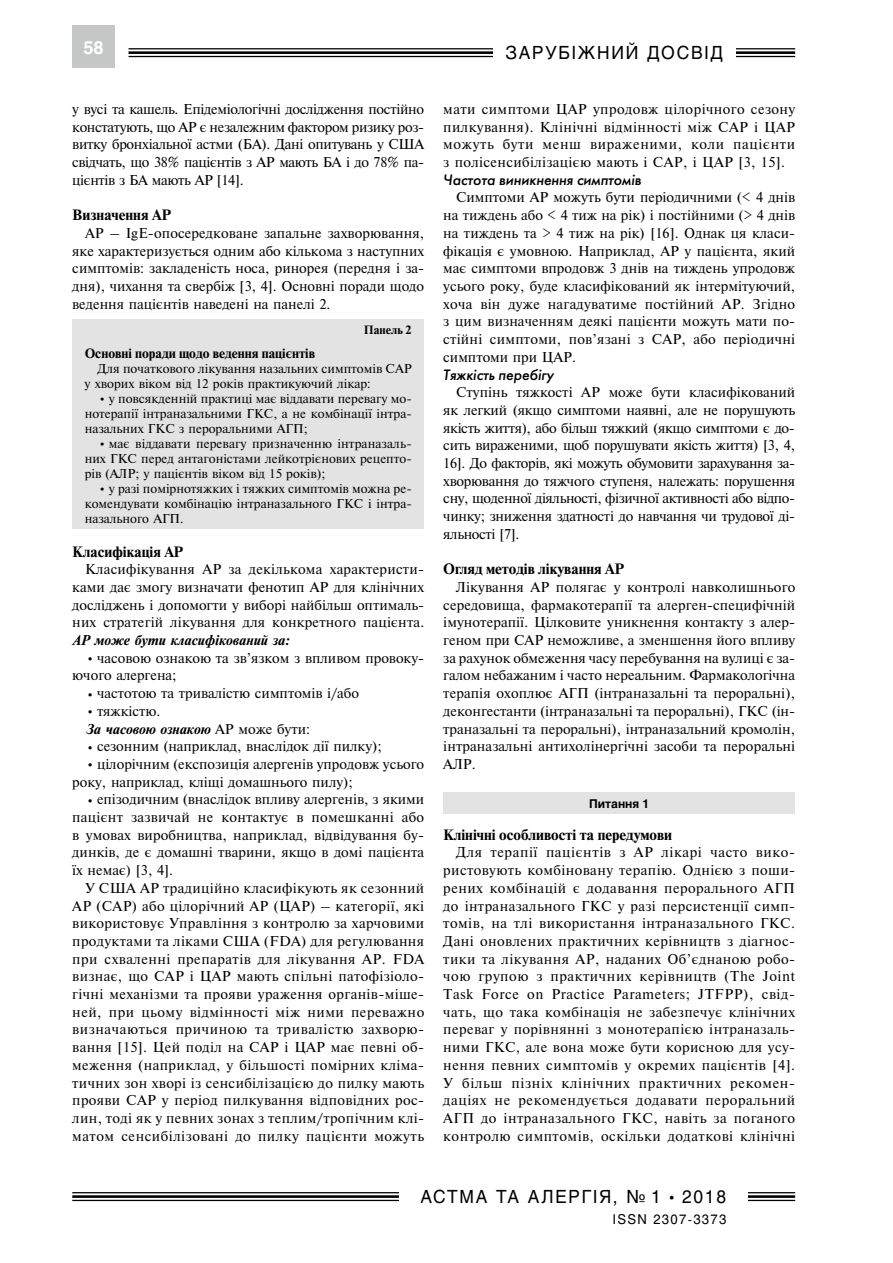
<style>
.page{position:relative;width:893px;height:1263px;background:#fff}
.page>*{position:absolute;margin:0;border:0;box-sizing:border-box;transform-origin:0 0}
.t1{font:18px "Helios";letter-spacing:.1em;color:#000;scale:.96 1}
.t2{font:700 18px "Helios";color:#fff}
.t3{font:700 15px "Newton C";color:#000}
.t4{font:italic 15px "Futuris C";color:#000}
.t5{font:14.25px/17.7px "Newton C";color:#000;text-align:justify}
.t6{font:italic 700 14.25px "Newton C";color:#000}
.t7{font:700 13.5px "Newton C";color:#000}
.t8{font:13.5px "Helios";letter-spacing:.1em;color:#000;scale:.96 1}
.t9{font:12.9px/15px "Newton C";color:#000;text-align:justify}
.t10{font:700 12px "Helios";color:#000}
.t11{font:700 12px "Newton C";color:#000}
.s1{font-size:13.5px}
.s2{font-weight:700;font-style:italic}
.s3{font-size:12px}
</style>
<div class="page">
<svg style="left:129px;top:49px;width:666px;height:7px"></svg>
<hr style="left:129px;top:48px;width:666px;height:1px;background:#000">
<hr style="left:129px;top:51px;width:666px;height:3px;background:#000">
<hr style="left:129px;top:56px;width:666px;height:1px;background:#000">
<div style="left:72px;top:26px;width:43px;height:42px;background:#c5c6c6"></div>
<svg style="left:72px;top:1193px;width:723px;height:7px"></svg>
<hr style="left:72px;top:1192px;width:723px;height:1px;background:#000">
<hr style="left:72px;top:1195px;width:723px;height:3px;background:#000">
<hr style="left:72px;top:1200px;width:723px;height:1px;background:#000">
<div style="left:399px;top:1189px;width:349px;height:34px;background:#fff"></div>
<div style="left:72px;top:319px;width:352px;height:210px;background:#e3e3e3"></div>
<div style="left:443px;top:793px;width:352px;height:21px;background:#e3e3e3"></div>
<div style="left:493px;top:45px;width:243px;height:14px;background:#fff"></div>
<p class="t2" style="left:83px;top:37px;width:22px">58</p>
<p class="t5" style="left:72px;top:100px;width:353px">у вусі та кашель. Епідеміологічні дослідження постійно констатують, що АР є незалежним фактором ризику роз&shy;витку бронхіальної астми (БА). Дані опитувань у США свідчать, що 38% пацієнтів з АР мають БА і до 78% па&shy;цієнтів з БА мають АР [14].</p>
<p class="t3" style="left:72px;top:207px;width:100px">Визначення АР</p>
<p class="t5" style="left:72px;top:224px;width:354px;text-indent:13px">АР – IgE-опосередковане запальне захворювання, яке характеризується одним або кількома з наступних симптомів: закладеність носа, ринорея (передня і за&shy;дня), чихання та свербіж [3, 4]. Основні поради щодо ведення пацієнтів наведені на панелі 2.</p>
<p class="t11" style="left:364px;top:324px;width:49px">Панель 2</p>
<p class="t7" style="left:85px;top:346px;width:232px">Основні поради щодо ведення пацієнтів</p>
<p class="t9" style="left:85px;top:361px;width:329px;text-indent:13px">Для початкового лікування назальних симптомів САР у хворих віком від 12 років практикуючий лікар:</p>
<p class="t9" style="left:85px;top:391px;width:329px;text-indent:13px"><span class="s1">•</span>у повсякденній практиці має віддавати перевагу мо&shy;нотерапії інтраназальними ГКС, а не комбінації інтра&shy;назальних ГКС з пероральними АГП;</p>
<p class="t9" style="left:85px;top:436px;width:329px;text-indent:13px"><span class="s1">•</span>має віддавати перевагу призначенню інтраназаль&shy;них ГКС перед антагоністами лейкотрієнових рецепто&shy;рів (АЛР; у пацієнтів віком від 15 років);</p>
<p class="t9" style="left:85px;top:481px;width:329px;text-indent:13px"><span class="s1">•</span>у разі помірнотяжких і тяжких симптомів можна ре&shy;комендувати комбінацію інтраназального ГКС і інтра&shy;назального АГП.</p>
<p class="t3" style="left:72px;top:543px;width:112px">Класифікація АР</p>
<p class="t5" style="left:72px;top:560px;width:353px;text-indent:13px">Класифікування АР за декількома характеристи&shy;ками дає змогу визначати фенотип АР для клінічних досліджень і допомогти у виборі найбільш оптималь&shy;них стратегій лікування для конкретного пацієнта.</p>
<p class="t6" style="left:72px;top:632px;width:219px">АР може бути класифікований за:</p>
<p class="t5" style="left:72px;top:649px;width:353px;text-indent:13px">•часовою ознакою та зв’язком з впливом провоку&shy;ючого алергена;</p>
<p class="t5" style="left:85px;top:684px;width:276px">•частотою та тривалістю симптомів і/або</p>
<p class="t5" style="left:85px;top:702px;width:226px">•тяжкістю.<br><span class="s2">За часовою ознакою</span> АР може бути:</p>
<p class="t5" style="left:85px;top:737px;width:298px">•сезонним (наприклад, внаслідок дії пилку);</p>
<p class="t5" style="left:72px;top:755px;width:353px;text-indent:13px">•цілорічним (експозиція алергенів упродовж усього року, наприклад, кліщі домашнього пилу);</p>
<p class="t5" style="left:72px;top:791px;width:353px;text-indent:13px">•епізодичним (внаслідок впливу алергенів, з якими пацієнт зазвичай не контактує в помешканні або в умовах виробництва, наприклад, відвідування бу&shy;динків, де є домашні тварини, якщо в домі пацієнта їх немає) [3, 4].</p>
<p class="t5" style="left:72px;top:879px;width:353px;text-indent:13px">У США АР традиційно класифікують як сезонний АР (САР) або цілорічний АР (ЦАР) – категорії, які використовує Управління з контролю за харчовими продуктами та ліками США (FDA) для регулювання при схваленні препаратів для лікування АР. FDA визнає, що САР і ЦАР мають спільні патофізіоло&shy;гічні механізми та прояви ураження органів-міше&shy;ней, при цьому відмінності між ними переважно визначаються причиною та тривалістю захворю&shy;вання [15]. Цей поділ на САР і ЦАР має певні об&shy;меження (наприклад, у більшості помірних кліма&shy;тичних зон хворі із сенсибілізацією до пилку мають прояви САР у період пилкування відповідних рос&shy;лин, тоді як у певних зонах з теплим/тропічним клі&shy;матом сенсибілізовані до пилку пацієнти можуть</p>
<p class="t1" style="left:505px;top:42px;width:228px">ЗАРУБІЖНИЙ ДОСВІД</p>
<p class="t5" style="left:443px;top:100px;width:354px">мати симптоми ЦАР упродовж цілорічного сезону пилкування). Клінічні відмінності між САР і ЦАР можуть бути менш вираженими, коли пацієнти з полісенсибілізацією мають і САР, і ЦАР [3, 15].</p>
<p class="t4" style="left:443px;top:171px;width:200px">Частота виникнення симптомів</p>
<p class="t5" style="left:443px;top:189px;width:353px;text-indent:13px">Симптоми АР можуть бути періодичними (&lt; 4 днів на тиждень або &lt; 4 тиж на рік) і постійними (&gt; 4 днів на тиждень та &gt; 4 тиж на рік) [16]. Однак ця класи&shy;фікація є умовною. Наприклад, АР у пацієнта, який має симптоми впродовж 3 днів на тиждень упродовж усього року, буде класифікований як інтермітуючий, хоча він дуже нагадуватиме постійний АР. Згідно з цим визначенням деякі пацієнти можуть мати по&shy;стійні симптоми, пов’язані з САР, або періодичні симптоми при ЦАР.</p>
<p class="t4" style="left:443px;top:365px;width:112px">Тяжкість перебігу</p>
<p class="t5" style="left:443px;top:383px;width:353px;text-indent:13px">Ступінь тяжкості АР може бути класифікований як легкий (якщо симптоми наявні, але не порушують якість життя), або більш тяжкий (якщо симптоми є до&shy;сить вираженими, щоб порушувати якість життя) [3, 4, 16]. До факторів, які можуть обумовити зарахування за&shy;хворювання до тяжчого ступеня, належать: порушення сну, щоденної діяльності, фізичної активності або відпо&shy;чинку; зниження здатності до навчання чи трудової ді&shy;яльності [7].</p>
<p class="t3" style="left:443px;top:561px;width:182px">Огляд методів лікування АР</p>
<p class="t5" style="left:443px;top:578px;width:353px;text-indent:13px">Лікування АР полягає у контролі навколишнього середовища, фармакотерапії та алерген-специфічній імунотерапії. Цілковите уникнення контакту з алер&shy;геном при САР неможливе, а зменшення його впливу за рахунок обмеження часу перебування на вулиці є за&shy;галом небажаним і часто нереальним. Фармакологічна терапія охоплює АГП (інтраназальні та пероральні), деконгестанти (інтраназальні та пероральні), ГКС (ін&shy;траназальні та пероральні), інтраназальний кромолін, інтраназальні антихолінергічні засоби та пероральні АЛР.</p>
<p class="t10" style="left:589px;top:797px;width:62px">Питання 1</p>
<p class="t3" style="left:443px;top:826px;width:230px">Клінічні особливості та передумови</p>
<p class="t5" style="left:443px;top:844px;width:353px;text-indent:13px">Для терапії пацієнтів з АР лікарі часто вико&shy;ристовують комбіновану терапію. Однією з поши&shy;рених комбінацій є додавання перорального АГП до інтраназального ГКС у разі персистенції симп&shy;томів, на тлі використання інтраназального ГКС.<br>Дані оновлених практичних керівництв з діагнос&shy;тики та лікування АР, наданих Об’єднаною робо&shy;чою групою з практичних керівництв (The Joint Task Force on Practice Parameters; JTFPP), свід&shy;чать, що така комбінація не забезпечує клінічних переваг у порівнянні з монотерапією інтраназаль&shy;ними ГКС, але вона може бути корисною для усу&shy;нення певних симптомів у окремих пацієнтів [4].<br>У більш пізніх клінічних практичних рекомен&shy;даціях не рекомендується додавати пероральний АГП до інтраназального ГКС, навіть за поганого контролю симптомів, оскільки додаткові клінічні</p>
<p class="t1" style="left:420px;top:1186px;width:320px">АСТМА ТА АЛЕРГІЯ, № 1 <span class="s3">•</span> 2018</p>
<p class="t8" style="left:613px;top:1211px;width:120px">ISSN 2307-3373</p>
</div>
